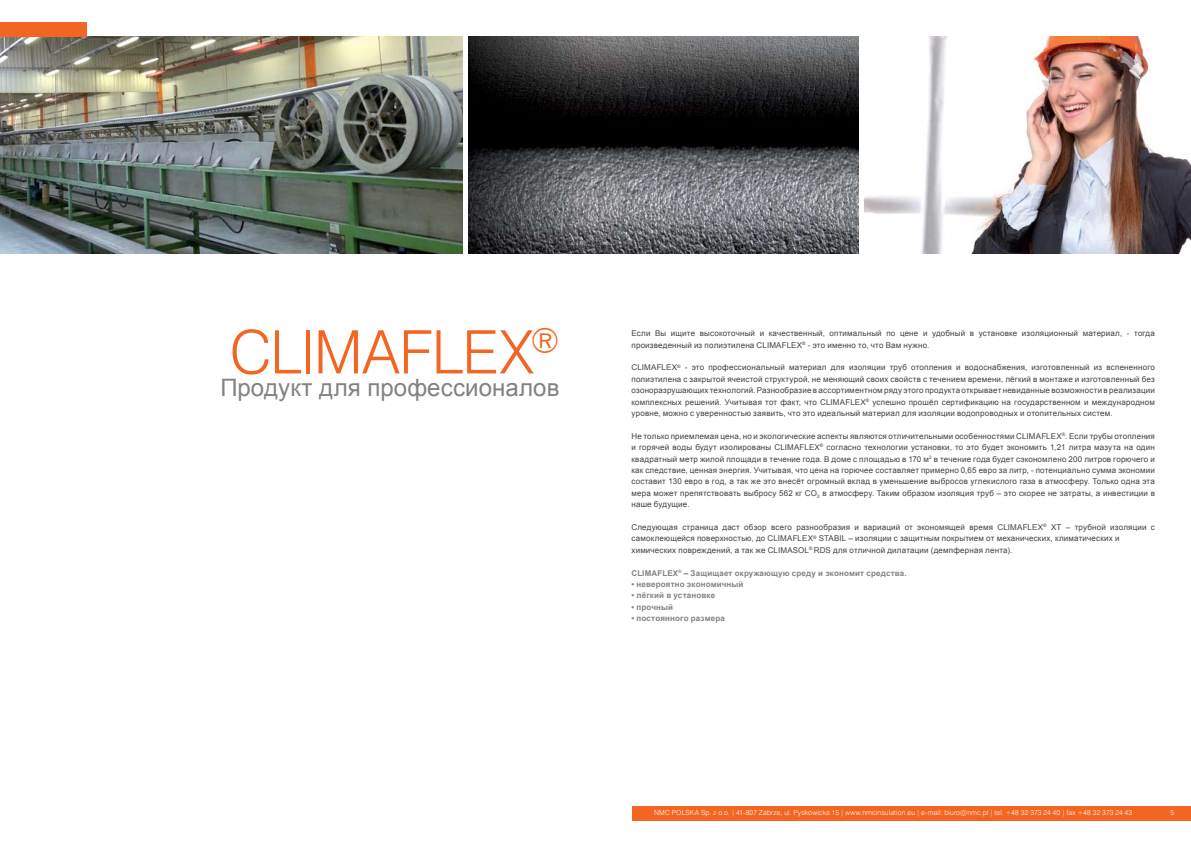
<style>
.page{position:relative;width:1191px;height:842px;background:#fff}
.page>*{position:absolute;margin:0;border:0;box-sizing:border-box;transform-origin:0 0}
.t1{font:60px "Swis 721 Lt EU";letter-spacing:-.01em;color:#f26522}
.t2{font:24px "Arial";letter-spacing:.005em;color:#808284}
.t3{font:8px/11.4px "Arial";letter-spacing:.02em;color:#414142}
.t4{font:700 8px "Arial";letter-spacing:.02em;color:#808284}
.t5{font:7px "Swis 721 Lt EU";letter-spacing:.02em;color:#fff}
</style>
<div class="page">
<img style="left:0;top:37px;width:463px;height:217px">
<div style="left:631px;top:806px;width:560px;height:14px;background:#f26522"></div>
<div style="left:0;top:23px;width:86px;height:14px;background:#f26522"></div>
<img style="left:864px;top:37px;width:327px;height:217px">
<img style="left:468px;top:37px;width:391px;height:217px">
<h1 class="t1" style="left:230px;top:328px;width:331px">CLIMAFLEX<sup>®</sup></h1>
<h2 class="t2" style="left:220px;top:372px;width:340px">Продукт для профессионалов</h2>
<p class="t3" style="left:631px;top:328px;width:525px">Если Вы ищите высокоточный и качественный, оптимальный по цене и удобный в установке изоляционный материал, - тогда произведенный из полиэтилена CLIMAFLEX<sup>®</sup> - это именно то, что Вам нужно.</p>
<p class="t3" style="left:631px;top:362px;width:525px;text-align:justify">CLIMAFLEX<sup>®</sup> - это профессиональный материал для изоляции труб отопления и водоснабжения, изготовленный из вспененного полиэтилена с закрытой ячеистой структурой, не меняющий своих свойств с течением времени, лёгкий в монтаже и изготовленный без озоноразрушающих технологий. Разнообразие в ассортиментном ряду этого продукта открывает невиданные возможности в реализации комплексных решений. Учитывая тот факт, что CLIMAFLEX<sup>®</sup> успешно прошёл сертификацию на государственном и международном уровне, можно с уверенностью заявить, что это идеальный материал для изоляции водопроводных и отопительных систем.</p>
<p class="t3" style="left:631px;top:430px;width:525px;text-align:justify">Не только приемлемая цена, но и экологические аспекты являются отличительными особенностями CLIMAFLEX<sup>®</sup>. Если трубы отопления и горячей воды будут изолированы CLIMAFLEX<sup>®</sup> согласно технологии установки, то это будет экономить 1,21 литра мазута на один квадратный метр жилой площади в течение года. В доме с площадью в 170 м<sup>2</sup> в течение года будет сэкономлено 200 литров горючего и как следствие, ценная энергия. Учитывая, что цена на горючее составляет примерно 0,65 евро за литр, - потенциально сумма экономии составит 130 евро в год, а так же это внесёт огромный вклад в уменьшение выбросов углекислого газа в атмосферу. Только одна эта мера может препятствовать выбросу 562 кг СО<sub>2</sub> в атмосферу. Таким образом изоляция труб – это скорее не затраты, а инвестиции в наше будущие.</p>
<p class="t3" style="left:631px;top:521px;width:525px">Следующая страница даст обзор всего разнообразия и вариаций от экономящей время CLIMAFLEX<sup>®</sup> XT – трубной изоляции с самоклеющейся поверхностью, до CLIMAFLEX<sup>®</sup> STABIL – изоляции с защитным покрытием от механических, климатических и химических повреждений, а так же CLIMASOL<sup>®</sup> RDS для отличной дилатации (демпферная лента).</p>
<p class="t4" style="left:631px;top:568px;width:277px">CLIMAFLEX<sup>®</sup> – Защищает окружающую среду и экономит средства.</p>
<p class="t4" style="left:631px;top:579px;width:114px">• невероятно экономичный</p>
<p class="t4" style="left:631px;top:590px;width:85px">• лёгкий в установке</p>
<p class="t4" style="left:631px;top:602px;width:43px">• прочный</p>
<p class="t4" style="left:631px;top:613px;width:95px">• постоянного размера</p>
<p class="t5" style="left:654px;top:810px;width:479px">NMC POLSKA Sp. z o.o. | 41-807 Zabrze, ul. Pyskowicka 15 | www.nmcinsulation.eu | e-mail: biuro@nmc.pl | tel. +48 32 373 24 40 | fax +48 32 373 24 43</p>
<p class="t5" style="left:1170px;top:810px;width:5px">5</p>
</div>
